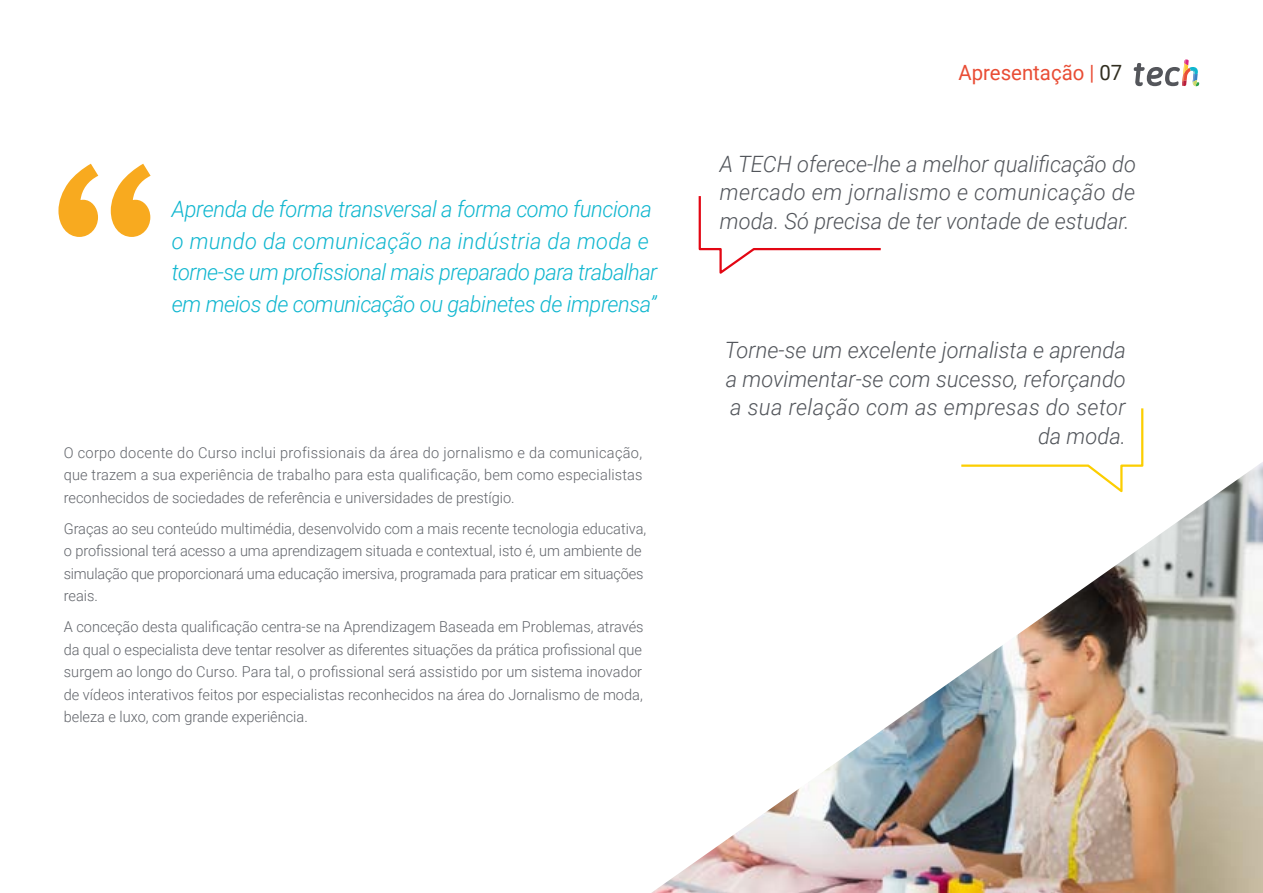
<style>
.page{position:relative;width:1263px;height:893px;background:#fff}
.page>*{position:absolute;margin:0;border:0;box-sizing:border-box;transform-origin:0 0}
.t1{font:italic 300 22.5px/28.5px "Roboto";color:#52555b;text-align:right}
.t2{font:italic 300 22.5px/31.5px "Roboto";letter-spacing:-.02em;color:#0fb6cf}
.t3{font:21px "Roboto";color:#e94d35}
.t4{font:300 15px/22.5px "Roboto";letter-spacing:-.005em;color:#61646a;text-align:justify}
.s1{color:#312e20}
</style>
<div class="page">
<svg style="left:58px;top:164px;width:93px;height:73px"></svg>
<img style="left:651px;top:462px;width:612px;height:431px">
<svg style="left:1134px;top:60px;width:65px;height:27px"></svg>
<svg style="left:959px;top:408px;width:185px;height:88px"></svg>
<svg style="left:698px;top:196px;width:183px;height:78px"></svg>
<h1 class="t2" style="left:172px;top:193px;width:487px">Aprenda de forma transversal a forma como funciona o mundo da comunicação na indústria da moda e torne-se um profissional mais preparado para trabalhar em meios de comunicação ou gabinetes de imprensa”</h1>
<p class="t4" style="left:64px;top:441px;width:580px">O corpo docente do Curso inclui profissionais da área do jornalismo e da comunicação, que trazem a sua experiência de trabalho para esta qualificação, bem como especialistas reconhecidos de sociedades de referência e universidades de prestígio.</p>
<p class="t4" style="left:64px;top:517px;width:584px;text-align:left">Graças ao seu conteúdo multimédia, desenvolvido com a mais recente tecnologia educativa, o profissional terá acesso a uma aprendizagem situada e contextual, isto é, um ambiente de simulação que proporcionará uma educação imersiva, programada para praticar em situações reais.</p>
<p class="t4" style="left:64px;top:615px;width:581px">A conceção desta qualificação centra-se na Aprendizagem Baseada em Problemas, através da qual o especialista deve tentar resolver as diferentes situações da prática profissional que surgem ao longo do Curso. Para tal, o profissional será assistido por um sistema inovador de vídeos interativos feitos por especialistas reconhecidos na área do Jornalismo de moda, beleza e luxo, com grande experiência.</p>
<h2 class="t3" style="left:958px;top:57px;width:165px">Apresentação | <span class="s1">07</span></h2>
<h1 class="t1" style="left:720px;top:148px;width:418px;text-align:justify">A TECH oferece-lhe a melhor qualificação do mercado em jornalismo e comunicação de moda. Só precisa de ter vontade de estudar.</h1>
<h1 class="t1" style="left:725px;top:335px;width:403px">Torne-se um excelente jornalista e aprenda a movimentar-se com sucesso, reforçando a sua relação com as empresas do setor da moda.</h1>
</div>
